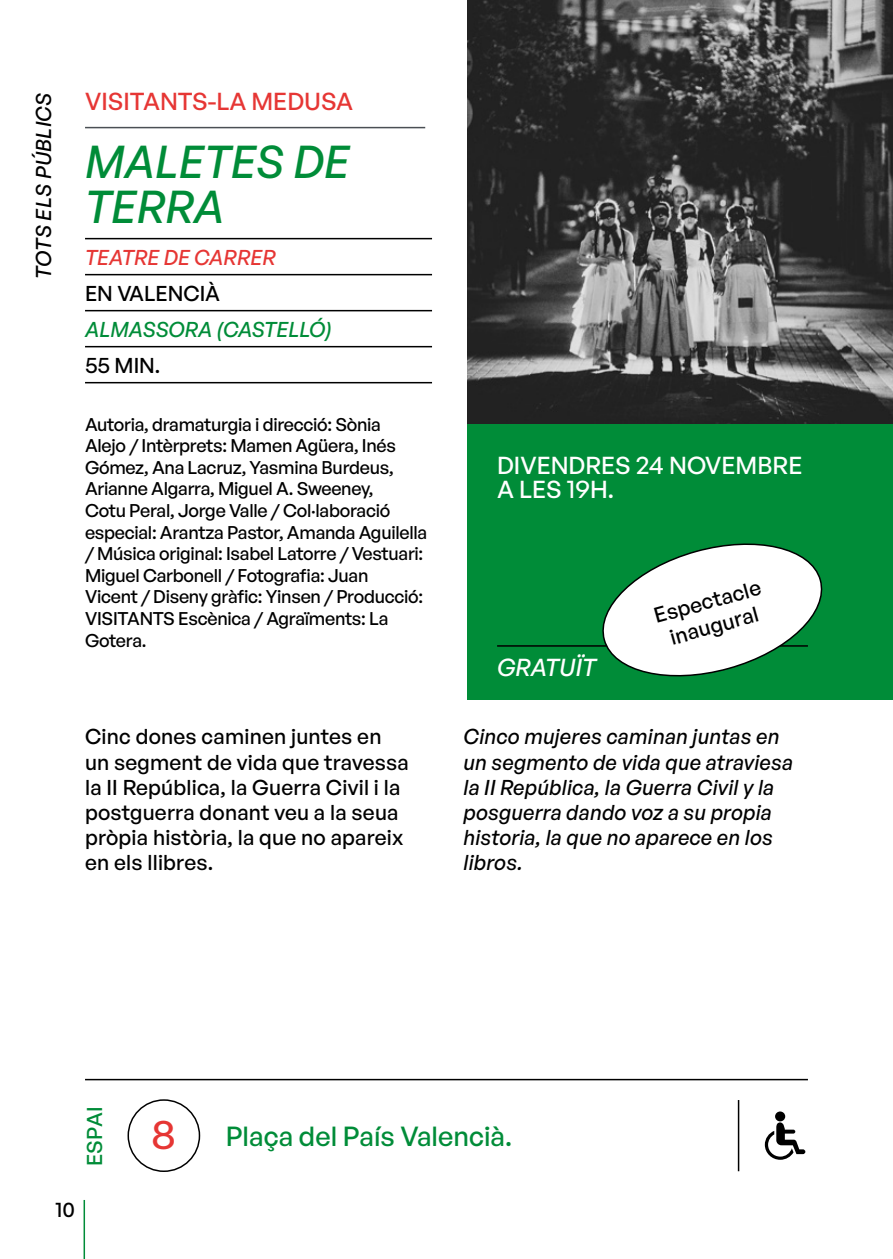
<style>
.page{position:relative;width:893px;height:1259px;background:#fff}
.page>*{position:absolute;margin:0;border:0;box-sizing:border-box;transform-origin:0 0}
.t1{font:italic 500 45px/45px "General Sans";color:#008c38}
.t2{font:500 39px "General Sans";color:#e63634}
.t3{font:500 27px "General Sans";color:#008c38}
.t4{font:500 24px/24px "General Sans";color:#fff}
.t5{font:500 24px "General Sans";color:#e63634}
.t6{font:italic 500 24px "General Sans";color:#fff}
.t7{font:500 21px/25.2px "General Sans";letter-spacing:.01em;color:#000}
.t8{font:italic 500 21px/25.2px "General Sans";letter-spacing:.01em;color:#000}
.t9{font:italic 500 21px "General Sans";letter-spacing:-.005em;color:#008c38}
.t10{font:italic 500 21px "General Sans";color:#e63634}
.t11{font:500 21px "General Sans";letter-spacing:.01em;color:#008c38}
.t12{font:500 18px/21.6px "General Sans";letter-spacing:-.015em;color:#000}
</style>
<div class="page">
<hr style="left:84px;top:1200px;width:1px;height:59px;background:#008c38">
<svg style="left:765px;top:1111px;width:40px;height:48px"></svg>
<hr style="left:85px;top:1079px;width:723px;height:1px;background:#000">
<hr style="left:738px;top:1100px;width:1px;height:71px;background:#000">
<div style="left:128px;top:1099px;width:72px;height:73px;border:2px solid #000;border-radius:50%"></div>
<img style="left:468px;top:0;width:425px;height:424px">
<div style="left:468px;top:424px;width:425px;height:276px;background:#008c38"></div>
<hr style="left:85px;top:238px;width:347px;height:1px;background:#000">
<hr style="left:85px;top:274px;width:347px;height:1px;background:#000">
<hr style="left:85px;top:310px;width:347px;height:1px;background:#000">
<hr style="left:85px;top:346px;width:347px;height:1px;background:#000">
<hr style="left:85px;top:382px;width:347px;height:1px;background:#000">
<hr style="left:85px;top:127px;width:340px;height:1px;background:#4a4f54">
<hr style="left:497px;top:645px;width:311px;height:1px;background:#000">
<svg style="left:595px;top:543px;width:228px;height:134px"></svg>
<p class="t8" style="left:30px;top:279px;width:188px;rotate:-90deg">TOTS ELS PÚBLICS</p>
<h3 class="t5" style="left:85px;top:86px;width:270px">VISITANTS-LA MEDUSA</h3>
<h1 class="t1" style="left:85px;top:138px;width:266px">MALETES DE<br>TERRA</h1>
<p class="t10" style="left:85px;top:244px;width:192px">TEATRE DE CARRER</p>
<p class="t7" style="left:85px;top:280px;width:137px">EN VALENCIÀ</p>
<p class="t9" style="left:85px;top:316px;width:248px">ALMASSORA (CASTELLÓ)</p>
<p class="t7" style="left:85px;top:352px;width:77px">55 MIN.</p>
<p class="t12" style="left:85px;top:413px;width:344px">Autoria, dramaturgia i direcció: Sònia<br>Alejo / Intèrprets: Mamen Agüera, Inés Gómez, Ana Lacruz, Yasmina Burdeus, Arianne Algarra, Miguel A. Sweeney,<br>Cotu Peral, Jorge Valle / Col·laboració especial: Arantza Pastor, Amanda Aguilella / Música original: Isabel Latorre / Vestuari:<br>Miguel Carbonell / Fotografia: Juan<br>Vicent / Diseny gràfic: Yinsen / Producció:<br>VISITANTS Escènica / Agraïments: La Gotera.</p>
<h3 class="t4" style="left:497px;top:453px;width:307px">DIVENDRES 24 NOVEMBRE<br>A LES 19H.</h3>
<h3 class="t6" style="left:497px;top:652px;width:100px">GRATUÏT</h3>
<p class="t7" style="left:651px;top:604px;width:111px;text-align:center;rotate:-16deg">Espectacle inaugural</p>
<p class="t7" style="left:85px;top:723px;width:325px">Cinc dones caminen juntes en un segment de vida que travessa la II República, la Guerra Civil i la postguerra donant veu a la seua pròpia història, la que no apareix en els llibres.</p>
<p class="t8" style="left:463px;top:723px;width:331px">Cinco mujeres caminan juntas en un segmento de vida que atraviesa la II República, la Guerra Civil y la posguerra dando voz a su propia historia, la que no aparece en los libros.</p>
<p class="t11" style="left:81px;top:1166px;width:61px;rotate:-90deg">ESPAI</p>
<p class="t7" style="left:55px;top:1196px;width:21px">10</p>
<h2 class="t2" style="left:151px;top:1110px;width:27px">8</h2>
<h3 class="t3" style="left:226px;top:1119px;width:288px">Plaça del País Valencià.</h3>
</div>
